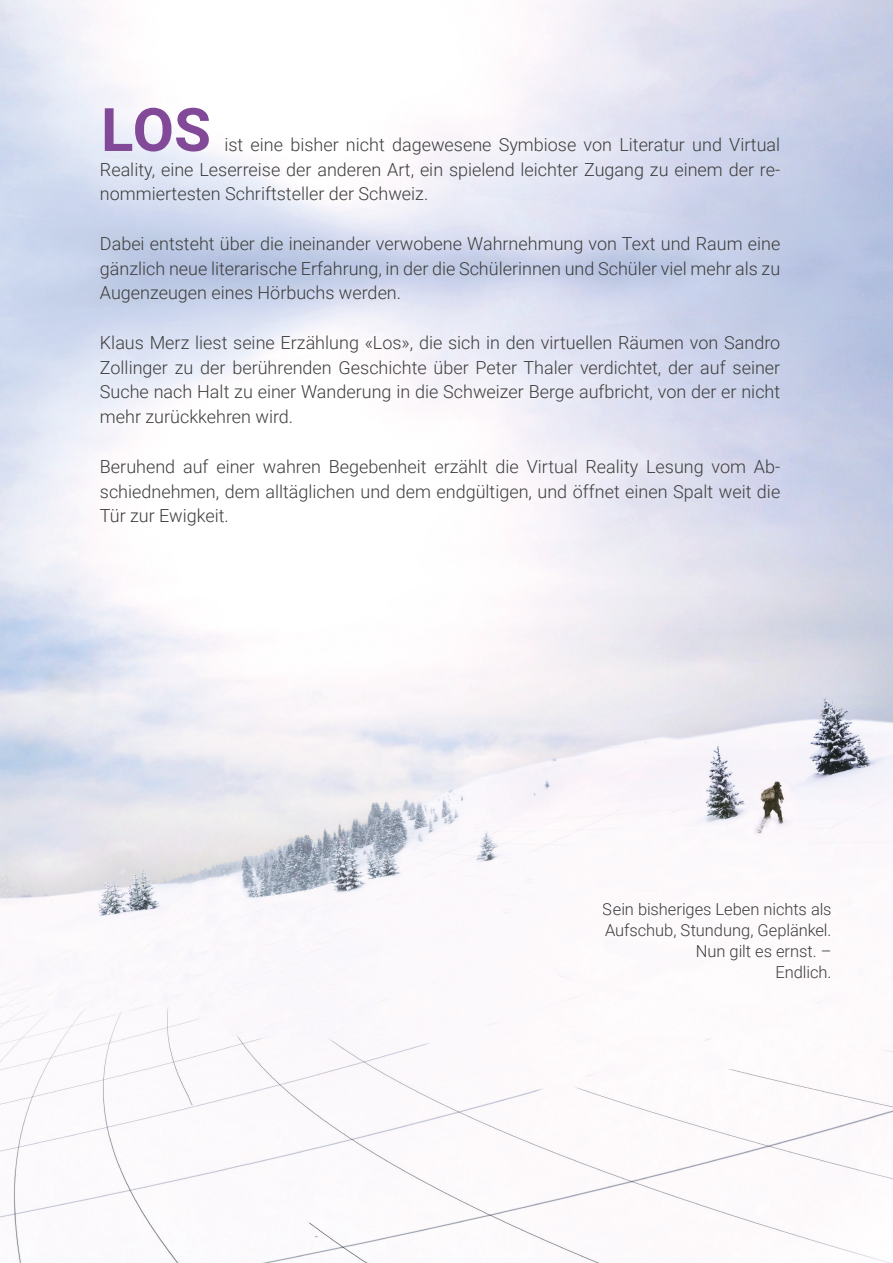
<style>
.page{position:relative;width:893px;height:1263px;background:#fff}
.page>*{position:absolute;margin:0;border:0;box-sizing:border-box;transform-origin:0 0}
.t1{font:700 60px "Roboto";color:#814997}
.t2{font:300 18px/24.8px "Roboto";color:#3d3d3c;text-align:justify}
.t3{font:300 16.5px/21px "Roboto";letter-spacing:-.005em;color:#3d3d3c;text-align:right}
</style>
<div class="page">
<img style="left:0;top:0;width:893px;height:1263px">
<h1 class="t1" style="left:101px;top:88px;width:111px">LOS</h1>
<p class="t2" style="left:100px;top:132px;width:682px;text-indent:124px">ist eine bisher nicht dagewesene Symbiose von Literatur und Virtual Reality, eine Leserreise der anderen Art, ein spielend leichter Zugang zu einem der re&shy;nommiertesten Schriftsteller der Schweiz.</p>
<p class="t2" style="left:100px;top:231px;width:682px">Dabei entsteht über die ineinander verwobene Wahrnehmung von Text und Raum eine gänzlich neue literarische Erfahrung, in der die Schülerinnen und Schüler viel mehr als zu Augenzeugen eines Hörbuchs werden.</p>
<p class="t2" style="left:100px;top:330px;width:682px">Klaus Merz liest seine Erzählung «Los», die sich in den virtuellen Räumen von Sandro Zollinger zu der berührenden Geschichte über Peter Thaler verdichtet, der auf seiner Suche nach Halt zu einer Wanderung in die Schweizer Berge aufbricht, von der er nicht mehr zurückkehren wird.</p>
<p class="t2" style="left:100px;top:453px;width:682px">Beruhend auf einer wahren Begebenheit erzählt die Virtual Reality Lesung vom Ab&shy;schiednehmen, dem alltäglichen und dem endgültigen, und öffnet einen Spalt weit die Tür zur Ewigkeit.</p>
<p class="t3" style="left:603px;top:898px;width:230px">Sein bisheriges Leben nichts als<br>Aufschub, Stundung, Geplänkel.<br>Nun gilt es ernst. –<br>Endlich.</p>
</div>
